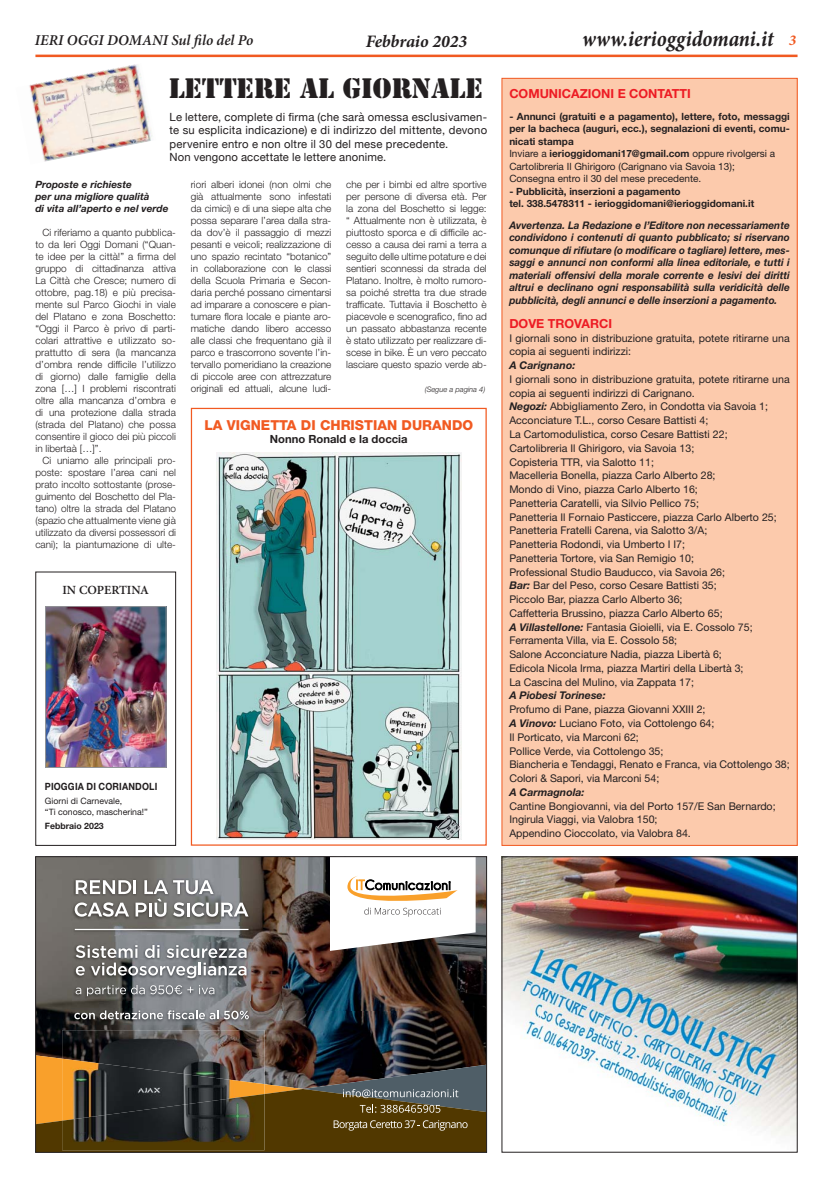
<style>
.page{position:relative;width:833px;height:1188px;background:#fff}
.page>*{position:absolute;margin:0;border:0;box-sizing:border-box;transform-origin:0 0}
.t1{font:26.25px "Stencil Std";color:#231f20}
.t2{font:italic 700 22.5px "Minion Pro";color:#231f20;scale:.9 1}
.t3{font:italic 700 17.5px "Minion Pro";letter-spacing:-.005em;color:#231f20}
.t4{font:italic 600 15px "Minion Pro";color:#231f20}
.t5{font:800 13.75px "Helvetica Neue LT Std";color:#f15a22}
.t6{font:700 12.5px "Helvetica Neue LT Std";color:#ed1c24}
.t7{font:600 12.5px "Minion Pro";color:#231f20}
.t8{font:11.25px/13.5px "Helvetica Neue";letter-spacing:.02em;color:#231f20}
.t9{font:700 11.25px "Helvetica Neue LT Std";color:#231f20}
.t10{font:10.62px/13.8px "Helvetica Neue LT Std";color:#231f20}
.t11{font:italic 700 10.62px "Helvetica Neue LT Std";color:#231f20}
.t12{font:italic 700 10.5px/12.5px "Helvetica Neue LT Std";color:#231f20;text-align:justify;scale:.95 1}
.t13{font:300 10px/12px "Helvetica Neue LT Std";color:#231f20;text-align:justify}
.t14{font:700 10px/12.5px "Helvetica Neue LT Std";color:#231f20}
.t15{font:italic 700 10px/12px "Helvetica Neue LT Std";letter-spacing:.005em;color:#231f20}
.t16{font:700 10px "Helvetica Neue LT Std";letter-spacing:.02em;color:#231f20;scale:.9 1}
.t17{font:8.75px/10.5px "Helvetica Neue LT Std";color:#231f20}
.t18{font:700 8.75px "Helvetica Neue LT Std";color:#231f20}
.t19{font:italic 300 7.5px "Helvetica Neue LT Std";color:#231f20}
.s1{font-size:15px;color:#f15a22}
.s2{font-weight:400}
.s3{font-weight:700;font-style:italic}
</style>
<div class="page">
<hr style="left:35px;top:55px;width:762px;height:2px;background:#f15a22">
<div style="left:502px;top:78px;width:295px;height:767px;background:#fccaac"></div>
<img style="left:29px;top:64px;width:123px;height:98px">
<div style="left:35px;top:571px;width:141px;height:274px;border:1px solid #231f20"></div>
<img style="left:77px;top:858px;width:408px;height:152px">
<img style="left:37px;top:858px;width:40px;height:196px">
<img style="left:241px;top:1010px;width:244px;height:44px">
<img style="left:76px;top:1023px;width:165px;height:6px">
<svg style="left:330px;top:858px;width:145px;height:92px"></svg>
<svg style="left:37px;top:1054px;width:448px;height:96px;background:#5b4927"></svg>
<img style="left:71px;top:877px;width:181px;height:44px">
<svg style="left:75px;top:879px;width:173px;height:37px"></svg>
<img style="left:72px;top:926px;width:180px;height:8px">
<hr style="left:75px;top:928px;width:173px;height:1px;background:#fff">
<img style="left:72px;top:942px;width:178px;height:58px">
<svg style="left:76px;top:944px;width:171px;height:33px"></svg>
<svg style="left:76px;top:987px;width:5px;height:6px"></svg>
<svg style="left:87px;top:984px;width:106px;height:11px"></svg>
<svg style="left:199px;top:984px;width:15px;height:9px"></svg>
<img style="left:71px;top:1007px;width:181px;height:16px">
<svg style="left:74px;top:1010px;width:175px;height:9px"></svg>
<img style="left:62px;top:1029px;width:202px;height:29px">
<img style="left:62px;top:1058px;width:202px;height:35px">
<img style="left:62px;top:1093px;width:202px;height:56px">
<div style="left:35px;top:856px;width:452px;height:296px;border:1px solid #231f20"></div>
<div style="left:191px;top:407px;width:296px;height:438px;border:1px solid #f15a22"></div>
<img style="left:47px;top:608px;width:117px;height:157px">
<div style="left:45px;top:606px;width:121px;height:161px;border:1px solid #939598"></div>
<img style="left:216px;top:452px;width:245px;height:387px">
<img style="left:503px;top:858px;width:292px;height:278px">
<div style="left:501px;top:856px;width:296px;height:296px;border:1px solid #231f20"></div>
<h3 class="t4" style="left:35px;top:34px;width:220px">IERI OGGI DOMANI Sul filo del Po</h3>
<h3 class="t3" style="left:366px;top:34px;width:103px">Febbraio 2023</h3>
<h2 class="t2" style="left:582px;top:30px;width:240px">www.ierioggidomani.it <span class="s1">3</span></h2>
<p class="t6" style="left:509px;top:89px;width:183px">COMUNICAZIONI E CONTATTI</p>
<p class="t14" style="left:509px;top:111px;width:282px">- Annunci (gratuiti e a pagamento), lettere, foto, messaggi per la bacheca (auguri, ecc.), segnalazioni di eventi, comu&shy;nicati stampa<br><span class="s2">Inviare a</span> ierioggidomani17@gmail.com <span class="s2">oppure rivolgersi a Cartolibreria Il Ghirigoro (Carignano via Savoia 13);<br>Consegna entro il 30 del mese precedente.</span></p>
<p class="t14" style="left:509px;top:186px;width:246px">- Pubblicità, inserzioni a pagamento<br>tel. 338.5478311 - ierioggidomani@ierioggidomani.it</p>
<p class="t12" style="left:509px;top:220px;width:297px">Avvertenza. La Redazione e l’Editore non necessariamente condividono i contenuti di quanto pubblicato; si riservano comunque di rifiutare (o modificare o tagliare) lettere, mes&shy;saggi e annunci non conformi alla linea editoriale, e tutti i materiali offensivi della morale corrente e lesivi dei diritti altrui e declinano ogni responsabilità sulla veridicità delle pubblicità, degli annunci e delle inserzioni a pagamento.</p>
<p class="t6" style="left:509px;top:319px;width:104px">DOVE TROVARCI</p>
<p class="t10" style="left:509px;top:332px;width:282px">I giornali sono in distribuzione gratuita, potete ritirarne una copia ai seguenti indirizzi:</p>
<p class="t11" style="left:509px;top:361px;width:67px">A Carignano:</p>
<p class="t10" style="left:509px;top:373px;width:282px">I giornali sono in distribuzione gratuita, potete ritirarne una copia ai seguenti indirizzi di Carignano.<br><span class="s3">Negozi:</span> Abbigliamento Zero, in Condotta via Savoia 1; Acconciature T.L., corso Cesare Battisti 4;<br>La Cartomodulistica, corso Cesare Battisti 22;<br>Cartolibreria Il Ghirigoro, via Savoia 13;<br>Copisteria TTR, via Salotto 11;<br>Macelleria Bonella, piazza Carlo Alberto 28;<br>Mondo di Vino, piazza Carlo Alberto 16;<br>Panetteria Caratelli, via Silvio Pellico 75;<br>Panetteria Il Fornaio Pasticcere, piazza Carlo Alberto 25; Panetteria Fratelli Carena, via Salotto 3/A;<br>Panetteria Rodondi, via Umberto I I7;<br>Panetteria Tortore, via San Remigio 10;<br>Professional Studio Bauducco, via Savoia 26;<br><span class="s3">Bar:</span> Bar del Peso, corso Cesare Battisti 35;<br>Piccolo Bar, piazza Carlo Alberto 36;<br>Caffetteria Brussino, piazza Carlo Alberto 65;<br><span class="s3">A Villastellone:</span> Fantasia Gioielli, via E. Cossolo 75; Ferramenta Villa, via E. Cossolo 58;<br>Salone Acconciature Nadia, piazza Libertà 6;<br>Edicola Nicola Irma, piazza Martiri della Libertà 3;<br>La Cascina del Mulino, via Zappata 17;</p>
<p class="t11" style="left:509px;top:691px;width:98px">A Piobesi Torinese:</p>
<p class="t10" style="left:509px;top:703px;width:282px">Profumo di Pane, piazza Giovanni XXIII 2;<br><span class="s3">A Vinovo:</span> Luciano Foto, via Cottolengo 64;<br>Il Porticato, via Marconi 62;<br>Pollice Verde, via Cottolengo 35;<br>Biancheria e Tendaggi, Renato e Franca, via Cottolengo 38; Colori &amp; Sapori, via Marconi 54;</p>
<p class="t11" style="left:509px;top:788px;width:77px">A Carmagnola:</p>
<p class="t10" style="left:509px;top:800px;width:268px">Cantine Bongiovanni, via del Porto 157/E San Bernardo;<br>Ingirula Viaggi, via Valobra 150;<br>Appendino Cioccolato, via Valobra 84.</p>
<h1 class="t1" style="left:169px;top:73px;width:315px">LETTERE AL GIORNALE</h1>
<p class="t8" style="left:170px;top:110px;width:319px">Le lettere, complete di firma (che sarà omessa esclusivamen&shy;te su esplicita indicazione) e di indirizzo del mittente, devono pervenire entro e non oltre il 30 del mese precedente.<br>Non vengono accettate le lettere anonime.</p>
<p class="t13" style="left:191px;top:179px;width:142px">riori alberi idonei (non olmi che già attualmente sono infestati da cimici) e di una siepe alta che possa separare l’area dalla stra&shy;da dov’è il passaggio di mezzi pesanti e veicoli; realizzazione di uno spazio recintato “botanico” in collaborazione con le classi della Scuola Primaria e Secon&shy;daria perché possano cimentarsi ad imparare a conoscere e pian&shy;tumare flora locale e piante aro&shy;matiche dando libero accesso alle classi che frequentano già il parco e trascorrono sovente l’in&shy;tervallo pomeridiano la creazione di piccole aree con attrezzature originali ed attuali, alcune ludi-</p>
<p class="t15" style="left:35px;top:179px;width:134px">Proposte e richieste<br>per una migliore qualità<br>di vita all’aperto e nel verde</p>
<p class="t13" style="left:35px;top:227px;width:142px;text-indent:7px">Ci riferiamo a quanto pubblica&shy;to da Ieri Oggi Domani (“Quan&shy;te idee per la città!” a firma del gruppo di cittadinanza attiva La Città che Cresce; numero di ottobre, pag.18) e più precisa&shy;mente sul Parco Giochi in viale del Platano e zona Boschetto: “Oggi il Parco è privo di parti&shy;colari attrattive e utilizzato so&shy;prattutto di sera (la mancanza d’ombra rende difficile l’utilizzo di giorno) dalle famiglie della zona […] I problemi riscontrati oltre alla mancanza d’ombra e di una protezione dalla strada (strada del Platano) che possa consentire il gioco dei più piccoli in libertaà […]”.</p>
<p class="t13" style="left:35px;top:455px;width:142px;text-indent:7px">Ci uniamo alle principali pro&shy;poste: spostare l’area cani nel prato incolto sottostante (prose&shy;guimento del Boschetto del Pla&shy;tano) oltre la strada del Platano (spazio che attualmente viene già utilizzato da diversi possessori di cani); la piantumazione di ulte-</p>
<p class="t13" style="left:346px;top:179px;width:142px">che per i bimbi ed altre sportive per persone di diversa età. Per la zona del Boschetto si legge: “ Attualmente non è utilizzata, è piuttosto sporca e di difficile ac&shy;cesso a causa dei rami a terra a seguito delle ultime potature e dei sentieri sconnessi da strada del Platano. Inoltre, è molto rumoro&shy;sa poiché stretta tra due strade trafficate. Tuttavia il Boschetto è piacevole e scenografico, fino ad un passato abbastanza recente è stato utilizzato per realizzare di&shy;scese in bike. È un vero peccato lasciare questo spazio verde ab-</p>
<p class="t19" style="left:425px;top:386px;width:62px">(Segue a pagina 4)</p>
<h3 class="t5" style="left:204px;top:420px;width:270px">LA VIGNETTA DI CHRISTIAN DURANDO</h3>
<p class="t9" style="left:270px;top:435px;width:139px">Nonno Ronald e la doccia</p>
<p class="t7" style="left:62px;top:585px;width:88px">IN COPERTINA</p>
<p class="t16" style="left:45px;top:783px;width:126px">PIOGGIA DI CORIANDOLI</p>
<p class="t17" style="left:45px;top:796px;width:104px">Giorni di Carnevale,<br>“Ti conosco, mascherina!”</p>
<p class="t18" style="left:45px;top:822px;width:60px">Febbraio 2023</p>
</div>
